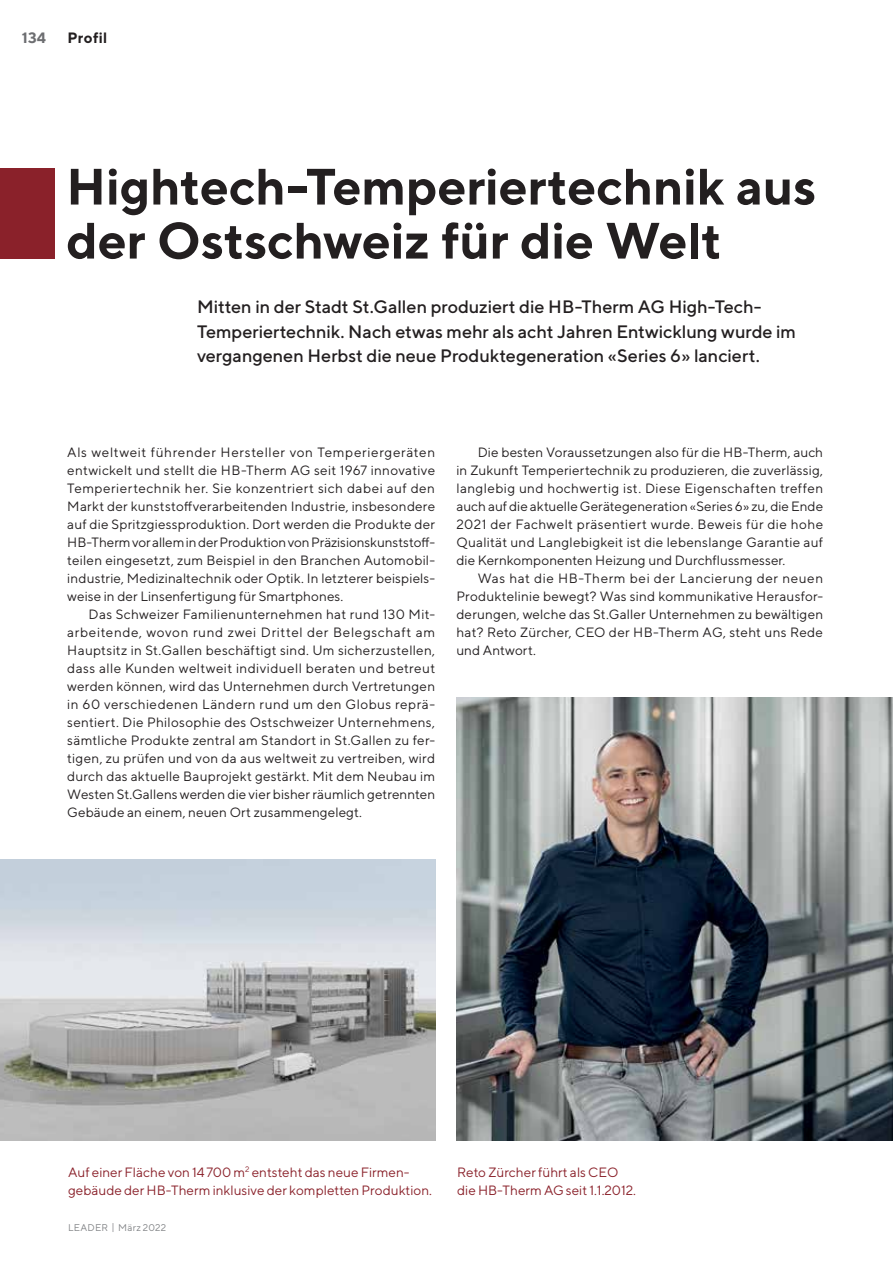
<style>
.page{position:relative;width:893px;height:1263px;background:#fff}
.page>*{position:absolute;margin:0;border:0;box-sizing:border-box;transform-origin:0 0}
.t1{font:700 51px/54px "TT Norms";letter-spacing:-.005em;color:#231f20}
.t2{font:500 18px/24.8px "TT Norms";letter-spacing:-.005em;color:#231f20}
.t3{font:700 15px "TT Norms";letter-spacing:.025em;color:#231f20}
.t4{font:700 15px "TT Norms";color:#6d6e71}
.t5{font:13.5px/18px "TT Norms";letter-spacing:.005em;color:#231f20;text-align:justify}
.t6{font:13.5px/18px "TT Norms";color:#8a212a}
.t7{font:9.75px "TT Norms";letter-spacing:.025em;color:#808285}
</style>
<div class="page">
<div style="left:0;top:169px;width:54px;height:90px;background:#8a212a"></div>
<img style="left:0;top:859px;width:435px;height:282px">
<img style="left:456px;top:697px;width:437px;height:444px">
<p class="t4" style="left:22px;top:28px;width:26px">134</p>
<p class="t3" style="left:67px;top:28px;width:42px">Profil</p>
<h1 class="t1" style="left:66px;top:158px;width:752px">Hightech-Temperiertechnik aus der Ostschweiz für die Welt</h1>
<h2 class="t2" style="left:197px;top:294px;width:601px">Mitten in der Stadt St.Gallen produziert die HB-Therm AG High-Tech-<br>Temperiertechnik. Nach etwas mehr als acht Jahren Entwicklung wurde im vergangenen Herbst die neue Produktegeneration «Series 6» lanciert.</h2>
<p class="t5" style="left:67px;top:442px;width:369px">Als weltweit führender Hersteller von Temperiergeräten entwickelt und stellt die HB-Therm AG seit 1967 innovative Temperiertechnik her. Sie konzentriert sich dabei auf den Markt der kunststoffverarbeitenden Industrie, insbesondere auf die Spritzgiessproduktion. Dort werden die Produkte der HB-Therm vor allem in der Produktion von Präzisionskunststoff&shy;teilen eingesetzt, zum Beispiel in den Branchen Automobil&shy;industrie, Medizinaltechnik oder Optik. In letzterer beispiels&shy;weise in der Linsenfertigung für Smartphones.</p>
<p class="t5" style="left:67px;top:604px;width:369px;text-indent:21px">Das Schweizer Familienunternehmen hat rund 130 Mit&shy;arbeitende, wovon rund zwei Drittel der Belegschaft am Hauptsitz in St.Gallen beschäftigt sind. Um sicherzustellen, dass alle Kunden weltweit individuell beraten und betreut werden können, wird das Unternehmen durch Vertretungen in 60 verschiedenen Ländern rund um den Globus reprä&shy;sentiert. Die Philosophie des Ostschweizer Unternehmens, sämtliche Produkte zentral am Standort in St.Gallen zu fer&shy;tigen, zu prüfen und von da aus weltweit zu vertreiben, wird durch das aktuelle Bauprojekt gestärkt. Mit dem Neubau im Westen St.Gallens werden die vier bisher räumlich getrennten Gebäude an einem, neuen Ort zusammengelegt.</p>
<p class="t5" style="left:456px;top:442px;width:368px;text-indent:21px">Die besten Voraussetzungen also für die HB-Therm, auch in Zukunft Temperiertechnik zu produzieren, die zuverlässig, langlebig und hochwertig ist. Diese Eigenschaften treffen auch auf die aktuelle Gerätegeneration «Series 6» zu, die Ende 2021 der Fachwelt präsentiert wurde. Beweis für die hohe Qualität und Langlebigkeit ist die lebenslange Garantie auf die Kernkomponenten Heizung und Durchflussmesser.</p>
<p class="t5" style="left:456px;top:568px;width:368px;text-indent:21px">Was hat die HB-Therm bei der Lancierung der neuen Produktelinie bewegt? Was sind kommunikative Herausfor&shy;derungen, welche das St.Galler Unternehmen zu bewältigen hat? Reto Zürcher, CEO der HB-Therm AG, steht uns Rede und Antwort.</p>
<p class="t6" style="left:68px;top:1162px;width:366px">Auf einer Fläche von 14700 m<sup>2</sup> entsteht das neue Firmen&shy;gebäude der HB-Therm inklusive der kompletten Produktion.</p>
<p class="t6" style="left:457px;top:1162px;width:180px">Reto Zürcher führt als CEO die HB-Therm AG seit 1.1.2012.</p>
<p class="t7" style="left:68px;top:1221px;width:100px">LEADER | März 2022</p>
</div>
